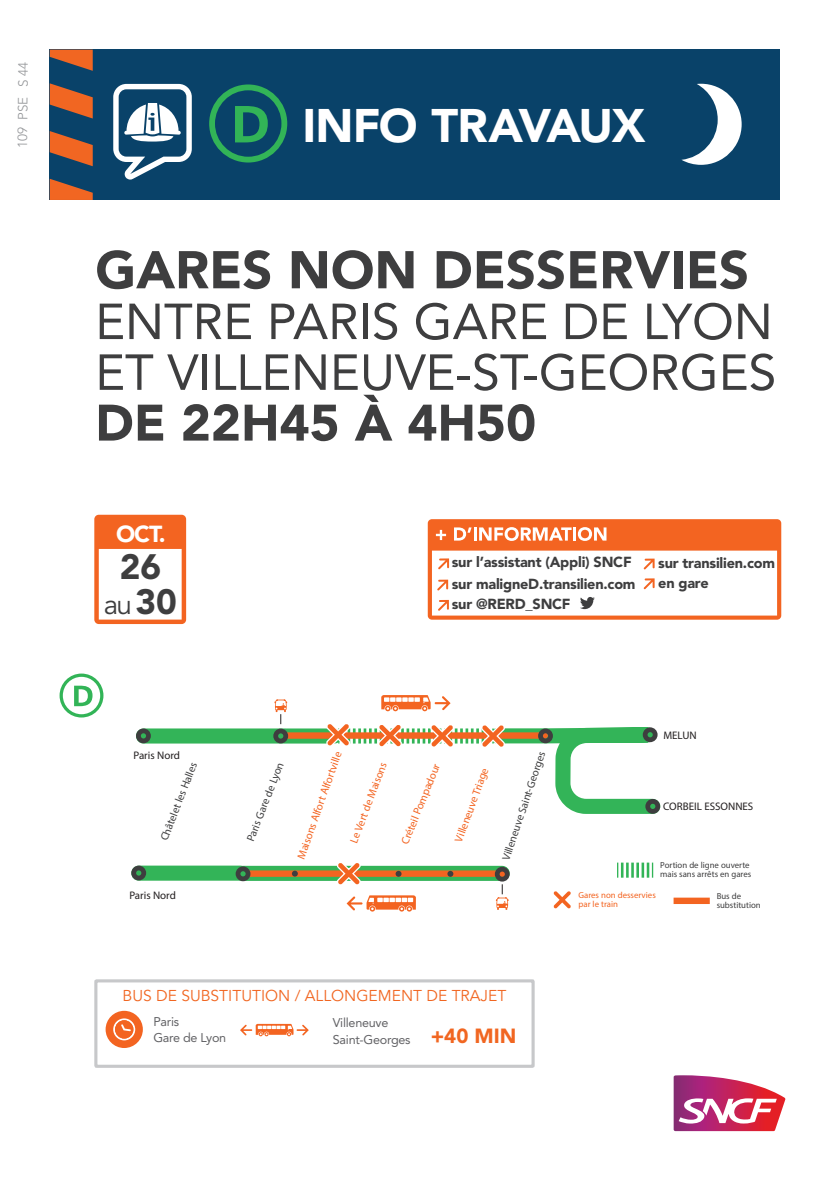
<style>
.page{position:relative;width:835px;height:1180px;background:#fff}
.page>*{position:absolute;margin:0;border:0;box-sizing:border-box;transform-origin:0 0}
.t1{font:900 52.5px "Avenir LT Std";color:#3e3e3f}
.t2{font:900 50.75px "Avenir LT Std";color:#3e3e3f}
.t3{font:50.05px "Avenir LT Std";color:#3e3e3f}
.t4{font:900 46.69px "Avenir LT Std";letter-spacing:-.025em;color:#fff}
.t5{font:900 35px "Avenir LT Std";color:#3e3e3f}
.t6{font:28px "Avenir LT Std";color:#3e3e3f}
.t7{font:900 23.03px "Avenir LT Std";color:#fff}
.t8{font:900 20.37px "Avenir LT Std";color:#f16621}
.t9{font:15.61px "Avenir LT Std";color:#f16621}
.t10{font:900 14.49px "Avenir LT Std";letter-spacing:-.015em;color:#3e3e3f}
.t11{font:300 13.3px "Avenir LT Std";letter-spacing:-.01em;color:#939598}
.t12{font:12.6px "Avenir LT Std";letter-spacing:-.02em;color:#636366}
.t13{font:10.96px "Myriad Pro";color:#f36421}
.t14{font:10.96px "Myriad Pro";color:#3e3e3f}
.t15{font:10.96px "Myriad Pro";color:#231f20}
.t16{font:8.79px/8.8px "Myriad Pro";color:#3e3e3f}
.t17{font:8.79px/8.8px "Myriad Pro";color:#f36421}
.s1{font-weight:900;font-size:35px}
</style>
<div class="page">
<div style="left:50px;top:50px;width:729px;height:150px;background:#094269"></div>
<svg style="left:50px;top:50px;width:43px;height:150px"></svg>
<svg style="left:681px;top:84px;width:60px;height:81px"></svg>
<svg style="left:113px;top:84px;width:79px;height:96px"></svg>
<svg style="left:209px;top:84px;width:78px;height:78px"></svg>
<div style="left:286px;top:728px;width:48px;height:15px;background:#33b458"></div>
<div style="left:496px;top:728px;width:47px;height:15px;background:#33b458"></div>
<div style="left:143px;top:728px;width:141px;height:15px;background:#33b458"></div>
<svg style="left:136px;top:728px;width:15px;height:15px"></svg>
<div style="left:243px;top:866px;width:259px;height:15px;background:#33b458"></div>
<svg style="left:553px;top:891px;width:18px;height:18px"></svg>
<div style="left:287px;top:732px;width:257px;height:7px;background:#f36421"></div>
<div style="left:243px;top:870px;width:261px;height:7px;background:#f36421"></div>
<svg style="left:530px;top:727px;width:131px;height:87px"></svg>
<svg style="left:617px;top:862px;width:36px;height:15px"></svg>
<div style="left:673px;top:897px;width:36px;height:7px;background:#f36421"></div>
<svg style="left:292px;top:870px;width:6px;height:6px"></svg>
<svg style="left:334px;top:863px;width:29px;height:22px"></svg>
<svg style="left:395px;top:871px;width:6px;height:6px"></svg>
<svg style="left:447px;top:871px;width:6px;height:6px"></svg>
<svg style="left:323px;top:724px;width:184px;height:23px"></svg>
<div style="left:139px;top:865px;width:101px;height:15px;background:#33b458"></div>
<svg style="left:131px;top:865px;width:15px;height:15px"></svg>
<svg style="left:381px;top:695px;width:69px;height:16px"></svg>
<svg style="left:494px;top:867px;width:15px;height:43px"></svg>
<svg style="left:346px;top:895px;width:70px;height:16px"></svg>
<svg style="left:60px;top:673px;width:43px;height:44px"></svg>
<svg style="left:235px;top:866px;width:15px;height:15px"></svg>
<svg style="left:273px;top:699px;width:15px;height:44px"></svg>
<svg style="left:673px;top:1075px;width:112px;height:56px"></svg>
<svg style="left:427px;top:519px;width:354px;height:100px"></svg>
<div style="left:94px;top:979px;width:440px;height:89px;border:3px solid #c7c8ca"></div>
<svg style="left:240px;top:1024px;width:69px;height:12px"></svg>
<svg style="left:105px;top:1010px;width:38px;height:38px"></svg>
<svg style="left:94px;top:515px;width:92px;height:109px"></svg>
<p class="t11" style="left:15px;top:148px;width:87px;rotate:-90deg">109 PSE S 44</p>
<p class="t4" style="left:302px;top:97px;width:344px">INFO TRAVAUX</p>
<p class="t1" style="left:95px;top:238px;width:655px">GARES NON DESSERVIES</p>
<p class="t3" style="left:95px;top:293px;width:678px">ENTRE PARIS GARE DE LYON</p>
<p class="t3" style="left:95px;top:343px;width:682px">ET VILLENEUVE-ST-GEORGES</p>
<p class="t2" style="left:95px;top:392px;width:442px">DE 22H45 À 4H50</p>
<p class="t7" style="left:116px;top:520px;width:51px">OCT.</p>
<p class="t5" style="left:120px;top:546px;width:43px">26</p>
<p class="t6" style="left:104px;top:588px;width:74px">au<span class="s1">30</span></p>
<p class="t10" style="left:451px;top:553px;width:181px">sur l’assistant (Appli) SNCF</p>
<p class="t10" style="left:451px;top:575px;width:185px">sur maligneD.transilien.com</p>
<p class="t10" style="left:451px;top:595px;width:120px">sur @RERD_SNCF</p>
<p class="t10" style="left:658px;top:554px;width:118px">sur transilien.com</p>
<p class="t10" style="left:658px;top:574px;width:52px">en gare</p>
<p class="t15" style="left:663px;top:728px;width:35px">MELUN</p>
<p class="t14" style="left:498px;top:858px;width:116px;rotate:-71deg">Villeneuve Saint-Georges</p>
<p class="t15" style="left:133px;top:749px;width:48px">Paris Nord</p>
<p class="t14" style="left:157px;top:838px;width:85px;rotate:-69deg">Châtelet les Halles</p>
<p class="t14" style="left:244px;top:838px;width:85px;rotate:-69deg">Paris Gare de Lyon</p>
<p class="t13" style="left:295px;top:856px;width:115px;rotate:-71deg">Maisons Alfort Alfortville</p>
<p class="t13" style="left:347px;top:840px;width:87px;rotate:-69deg">Le Vert de Maisons</p>
<p class="t13" style="left:398px;top:841px;width:88px;rotate:-68deg">Créteil Pompadour</p>
<p class="t13" style="left:452px;top:839px;width:79px;rotate:-70deg">Villeneuve Triage</p>
<p class="t15" style="left:663px;top:800px;width:92px">CORBEIL ESSONNES</p>
<p class="t16" style="left:660px;top:860px;width:93px">Portion de ligne ouverte mais sans arrêts en gares</p>
<p class="t16" style="left:716px;top:891px;width:45px">Bus de substitution</p>
<p class="t15" style="left:129px;top:889px;width:48px">Paris Nord</p>
<p class="t17" style="left:578px;top:890px;width:79px">Gares non desservies par le train</p>
<p class="t9" style="left:122px;top:986px;width:385px">BUS DE SUBSTITUTION / ALLONGEMENT DE TRAJET</p>
<p class="t12" style="left:153px;top:1014px;width:27px">Paris</p>
<p class="t12" style="left:153px;top:1030px;width:74px">Gare de Lyon</p>
<p class="t12" style="left:333px;top:1015px;width:57px">Villeneuve</p>
<p class="t12" style="left:333px;top:1032px;width:79px">Saint-Georges</p>
<p class="t8" style="left:430px;top:1024px;width:87px">+40 MIN</p>
</div>
